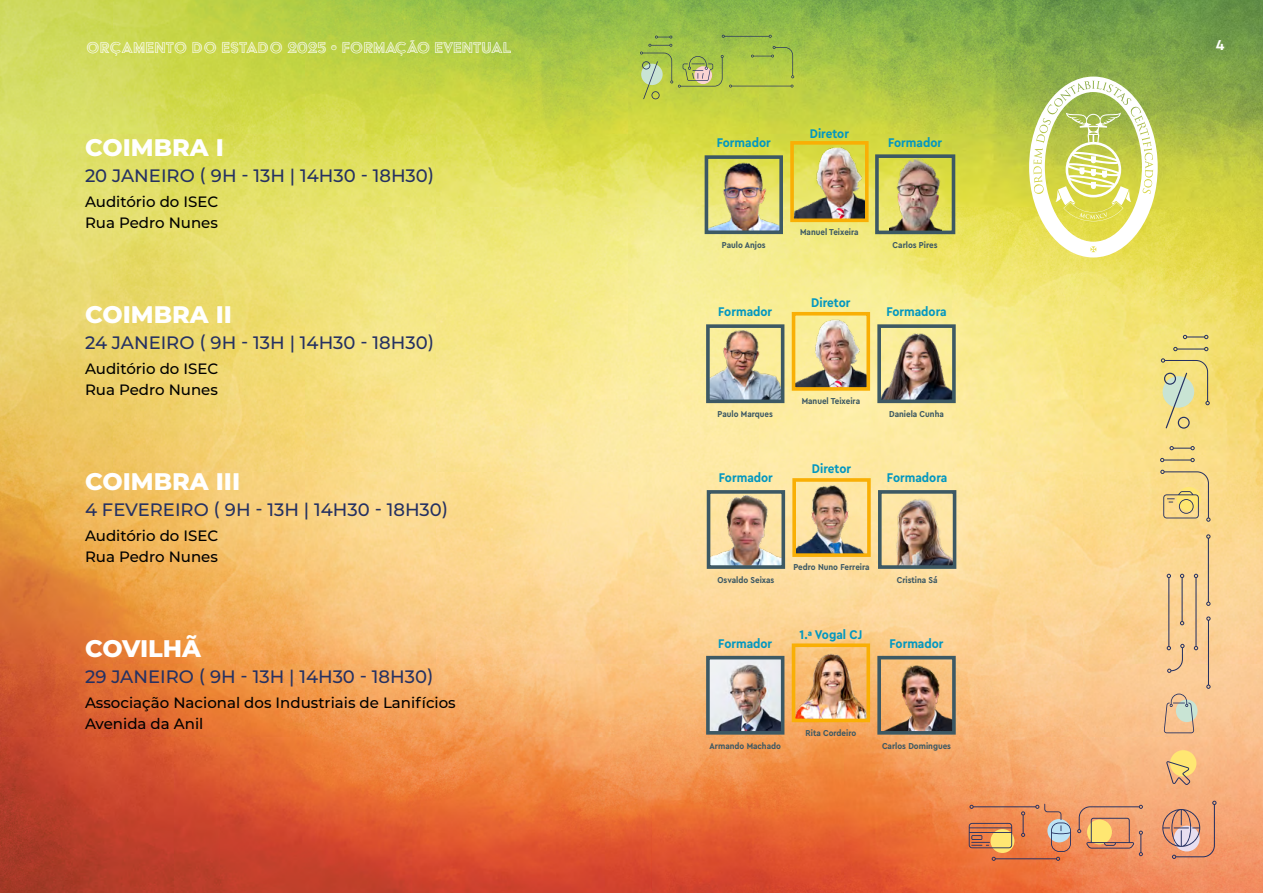
<style>
.page{position:relative;width:1263px;height:893px;background:#fff}
.page>*{position:absolute;margin:0;border:0;box-sizing:border-box;transform-origin:0 0}
.t1{font:800 24px "Montserrat";color:#fff}
.t2{font:500 18px "Montserrat";color:#253162}
.t3{font:18px "Acier BAT Text Gris";color:#fff}
.t4{font:500 15px/21px "Montserrat";color:#000}
.t5{font:700 15px "Cera Pro";color:#fff}
.t6{font:700 13.2px "Cera Compact Pro";color:#0397c0}
.t7{font:700 9px "Cera Compact Pro";color:#3d5964}
</style>
<div class="page">
<img style="left:0;top:0;width:1263px;height:893px">
<svg style="left:640px;top:35px;width:154px;height:64px;background:#abc34f"></svg>
<div style="left:1176px;top:700px;width:21px;height:22px;background:#c9e4d4;border-radius:50%"></div>
<svg style="left:1164px;top:694px;width:30px;height:39px"></svg>
<svg style="left:1166px;top:749px;width:32px;height:36px"></svg>
<svg style="left:1173px;top:347px;width:35px;height:4px"></svg>
<svg style="left:1183px;top:335px;width:25px;height:4px"></svg>
<svg style="left:1160px;top:458px;width:35px;height:4px"></svg>
<svg style="left:1169px;top:446px;width:26px;height:4px"></svg>
<svg style="left:1161px;top:358px;width:49px;height:71px;background:#ded48d"></svg>
<svg style="left:1162px;top:801px;width:54px;height:58px;background:#db9d81"></svg>
<svg style="left:1206px;top:616px;width:4px;height:73px"></svg>
<svg style="left:1160px;top:470px;width:50px;height:52px;background:#e5ca82"></svg>
<svg style="left:1206px;top:534px;width:4px;height:72px"></svg>
<svg style="left:1194px;top:574px;width:4px;height:76px"></svg>
<svg style="left:1167px;top:574px;width:17px;height:99px;background:#e1bd8e"></svg>
<svg style="left:1077px;top:805px;width:66px;height:51px;background:#e19b69"></svg>
<svg style="left:969px;top:804px;width:102px;height:57px;background:#da8a5c"></svg>
<svg style="left:1029px;top:77px;width:129px;height:180px"></svg>
<img style="left:882px;top:661px;width:69px;height:69px">
<div style="left:877px;top:656px;width:79px;height:79px;border:4px solid #3d5964"></div>
<img style="left:797px;top:648px;width:68px;height:69px">
<div style="left:792px;top:643px;width:78px;height:79px;border:4px solid #f9af05"></div>
<img style="left:882px;top:329px;width:69px;height:69px">
<div style="left:877px;top:324px;width:79px;height:79px;border:4px solid #3d5964"></div>
<img style="left:797px;top:317px;width:68px;height:69px">
<div style="left:792px;top:312px;width:78px;height:79px;border:4px solid #f9af05"></div>
<img style="left:711px;top:329px;width:68px;height:69px">
<div style="left:706px;top:324px;width:78px;height:79px;border:4px solid #3d5964"></div>
<img style="left:711px;top:661px;width:68px;height:69px">
<div style="left:706px;top:656px;width:78px;height:79px;border:4px solid #3d5964"></div>
<img style="left:889px;top:159px;width:52px;height:70px">
<div style="left:875px;top:154px;width:80px;height:80px;border:4px solid #3d5964"></div>
<img style="left:883px;top:495px;width:68px;height:69px">
<div style="left:878px;top:490px;width:78px;height:79px;border:4px solid #3d5964"></div>
<img style="left:712px;top:495px;width:68px;height:69px">
<div style="left:707px;top:490px;width:78px;height:79px;border:4px solid #3d5964"></div>
<img style="left:797px;top:483px;width:69px;height:69px">
<div style="left:792px;top:478px;width:79px;height:79px;border:4px solid #f9af05"></div>
<img style="left:795px;top:146px;width:69px;height:71px">
<div style="left:790px;top:141px;width:79px;height:81px;border:4px solid #f9af05"></div>
<img style="left:710px;top:160px;width:68px;height:69px">
<div style="left:705px;top:155px;width:78px;height:79px;border:4px solid #3d5964"></div>
<h2 class="t3" style="left:86px;top:38px;width:427px">ORÇAMENTO DO ESTADO 2025 • FORMAÇÃO EVENTUAL</h2>
<h3 class="t5" style="left:1216px;top:35px;width:10px">4</h3>
<h1 class="t1" style="left:85px;top:130px;width:140px">COIMBRA I</h1>
<h2 class="t2" style="left:85px;top:163px;width:351px">20 JANEIRO ( 9H - 13H | 14H30 - 18H30)</h2>
<h3 class="t4" style="left:85px;top:191px;width:135px">Auditório do ISEC<br>Rua Pedro Nunes</h3>
<h1 class="t1" style="left:85px;top:297px;width:149px">COIMBRA II</h1>
<h2 class="t2" style="left:85px;top:330px;width:351px">24 JANEIRO ( 9H - 13H | 14H30 - 18H30)</h2>
<h3 class="t4" style="left:85px;top:358px;width:135px">Auditório do ISEC<br>Rua Pedro Nunes</h3>
<h1 class="t1" style="left:85px;top:464px;width:157px">COIMBRA III</h1>
<h2 class="t2" style="left:85px;top:497px;width:365px">4 FEVEREIRO ( 9H - 13H | 14H30 - 18H30)</h2>
<h3 class="t4" style="left:85px;top:525px;width:135px">Auditório do ISEC<br>Rua Pedro Nunes</h3>
<h1 class="t1" style="left:85px;top:631px;width:118px">COVILHÃ</h1>
<h2 class="t2" style="left:85px;top:664px;width:350px">29 JANEIRO ( 9H - 13H | 14H30 - 18H30)</h2>
<h3 class="t4" style="left:85px;top:691px;width:372px">Associação Nacional dos Industriais de Lanifícios<br>Avenida da Anil</h3>
<h3 class="t6" style="left:717px;top:134px;width:56px">Formador</h3>
<h3 class="t6" style="left:810px;top:125px;width:41px">Diretor</h3>
<h3 class="t6" style="left:888px;top:134px;width:56px">Formador</h3>
<p class="t7" style="left:722px;top:239px;width:45px">Paulo Anjos</p>
<h3 class="t6" style="left:718px;top:303px;width:56px">Formador</h3>
<p class="t7" style="left:800px;top:226px;width:60px">Manuel Teixeira</p>
<h3 class="t6" style="left:811px;top:294px;width:41px">Diretor</h3>
<p class="t7" style="left:892px;top:239px;width:46px">Carlos Pires</p>
<h3 class="t6" style="left:886px;top:303px;width:62px">Formadora</h3>
<p class="t7" style="left:718px;top:408px;width:57px">Paulo Marques</p>
<h3 class="t6" style="left:719px;top:469px;width:56px">Formador</h3>
<p class="t7" style="left:802px;top:395px;width:60px">Manuel Teixeira</p>
<h3 class="t6" style="left:812px;top:460px;width:41px">Diretor</h3>
<p class="t7" style="left:889px;top:408px;width:56px">Daniela Cunha</p>
<h3 class="t6" style="left:887px;top:469px;width:62px">Formadora</h3>
<p class="t7" style="left:717px;top:574px;width:58px">Osvaldo Seixas</p>
<h3 class="t6" style="left:718px;top:635px;width:56px">Formador</h3>
<p class="t7" style="left:793px;top:561px;width:78px">Pedro Nuno Ferreira</p>
<h3 class="t6" style="left:799px;top:626px;width:64px">1.ª Vogal CJ</h3>
<p class="t7" style="left:897px;top:574px;width:42px">Cristina Sá</p>
<h3 class="t6" style="left:889px;top:635px;width:56px">Formador</h3>
<p class="t7" style="left:709px;top:740px;width:73px">Armando Machado</p>
<p class="t7" style="left:805px;top:727px;width:52px">Rita Cordeiro</p>
<p class="t7" style="left:882px;top:740px;width:71px">Carlos Domingues</p>
</div>
